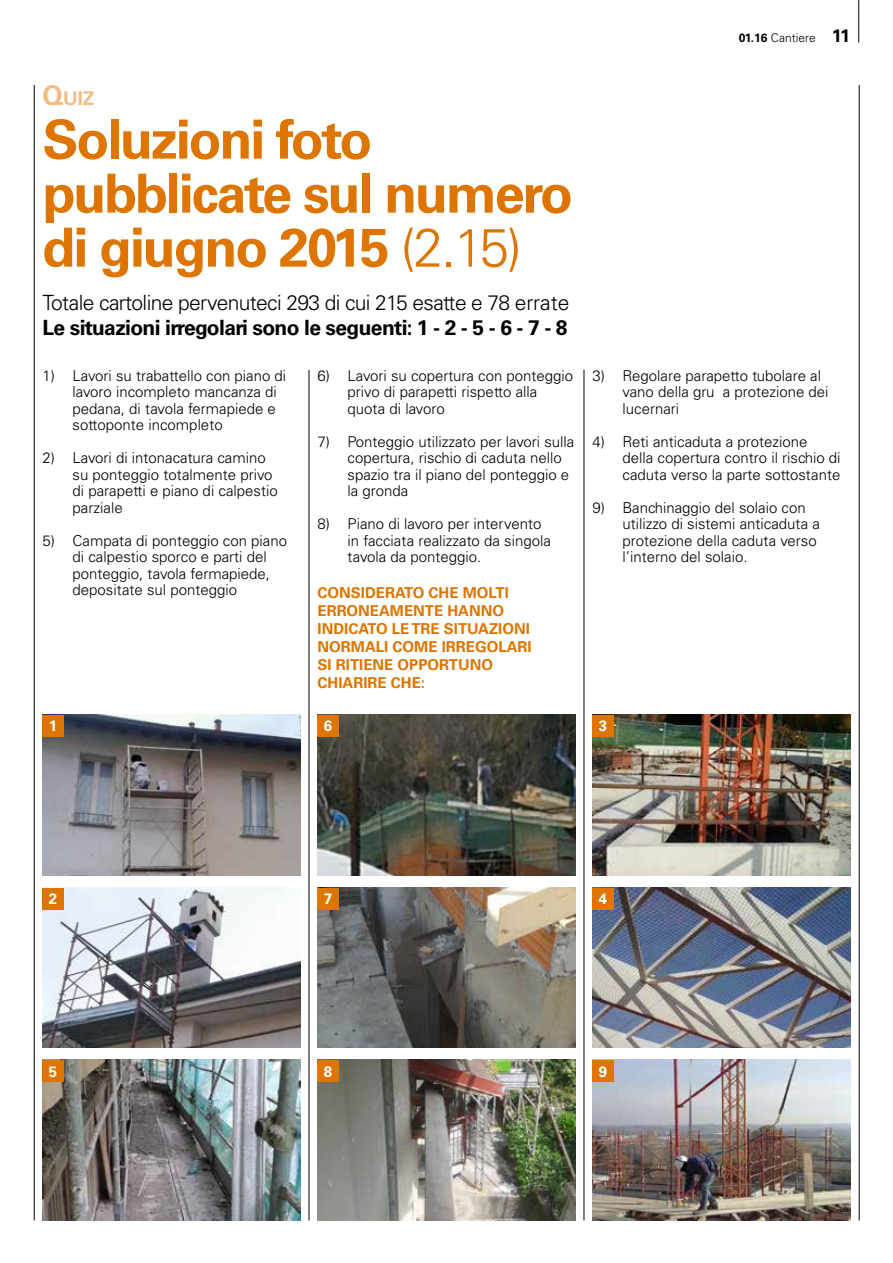
<style>
.page{position:relative;width:893px;height:1263px;background:#fff}
.page>*{position:absolute;margin:0;border:0;box-sizing:border-box;transform-origin:0 0}
.t1{font:700 54px/54px "Univers LT Std";letter-spacing:-.04em;color:#dd7500}
.t2{font:300 21px "Univers LT Std";letter-spacing:-.03em;color:#000}
.t3{font:700 21px "Univers LT Std";letter-spacing:-.03em;color:#000}
.t4{font:700 18.9px "Univers LT Std";color:#f1bb85}
.t5{font:300 15px/16.5px "Univers LT Std";color:#000}
.t6{font:700 15px/18px "Univers LT Std";color:#dd7500}
.t7{font:700 15px "Univers LT Std";color:#fff}
.t8{font:300 12px "Univers LT Std";color:#000}
.s1{font-size:27px}
.s2{font-weight:300}
.s3{font-weight:700}
.s4{font-weight:700;font-size:18px}
</style>
<div class="page">
<hr style="left:858px;top:0;width:1px;height:43px;background:#000">
<img style="left:592px;top:887px;width:258px;height:161px">
<img style="left:592px;top:714px;width:258px;height:161px">
<img style="left:592px;top:1060px;width:258px;height:160px">
<img style="left:317px;top:887px;width:258px;height:161px">
<img style="left:317px;top:714px;width:258px;height:161px">
<img style="left:317px;top:1060px;width:258px;height:160px">
<img style="left:43px;top:1060px;width:257px;height:160px">
<img style="left:43px;top:714px;width:257px;height:161px">
<img style="left:43px;top:887px;width:258px;height:161px">
<hr style="left:34px;top:85px;width:1px;height:1135px;background:#000">
<hr style="left:859px;top:85px;width:1px;height:1135px;background:#000">
<hr style="left:309px;top:370px;width:1px;height:850px;background:#000">
<hr style="left:584px;top:370px;width:1px;height:850px;background:#000">
<div style="left:317px;top:1060px;width:22px;height:22px;background:#dd7500"></div>
<div style="left:592px;top:1060px;width:22px;height:22px;background:#dd7500"></div>
<div style="left:43px;top:1060px;width:21px;height:22px;background:#dd7500"></div>
<div style="left:317px;top:888px;width:22px;height:21px;background:#dd7500"></div>
<div style="left:592px;top:888px;width:22px;height:21px;background:#dd7500"></div>
<div style="left:43px;top:888px;width:21px;height:21px;background:#dd7500"></div>
<div style="left:317px;top:715px;width:22px;height:21px;background:#dd7500"></div>
<div style="left:592px;top:715px;width:22px;height:21px;background:#dd7500"></div>
<div style="left:43px;top:715px;width:21px;height:21px;background:#dd7500"></div>
<p class="t4" style="left:43px;top:87px;width:53px"><span class="s1">Q</span>uiz</p>
<h1 class="t1" style="left:43px;top:113px;width:532px">Soluzioni foto pubblicate sul numero di giugno 2015 <span class="s2">(2.15)</span></h1>
<h2 class="t2" style="left:43px;top:290px;width:528px">Totale cartoline pervenuteci 293 di cui 215 esatte e 78 errate</h2>
<h2 class="t3" style="left:43px;top:315px;width:527px">Le situazioni irregolari sono le seguenti: 1 - 2 - 5 - 6 - 7 - 8</h2>
<p class="t5" style="left:73px;top:367px;width:215px;text-indent:-30px">1) Lavori su trabattello con piano di lavoro incompleto mancanza di pedana, di tavola fermapiede e sottoponte incompleto</p>
<p class="t5" style="left:73px;top:450px;width:207px;text-indent:-30px">2) Lavori di intonacatura camino su ponteggio totalmente privo di parapetti e piano di calpestio parziale</p>
<p class="t5" style="left:73px;top:532px;width:216px;text-indent:-30px">5) Campata di ponteggio con piano di calpestio sporco e parti del ponteggio, tavola fermapiede, depositate sul ponteggio</p>
<p class="t5" style="left:347px;top:367px;width:227px;text-indent:-30px">6) Lavori su copertura con ponteggio privo di parapetti rispetto alla quota di lavoro</p>
<p class="t5" style="left:347px;top:433px;width:228px;text-indent:-30px">7) Ponteggio utilizzato per lavori sulla copertura, rischio di caduta nello spazio tra il piano del ponteggio e la gronda</p>
<p class="t5" style="left:347px;top:516px;width:205px;text-indent:-30px">8) Piano di lavoro per intervento in facciata realizzato da singola tavola da ponteggio.</p>
<p class="t6" style="left:317px;top:584px;width:216px">CONSIDERATO CHE MOLTI<br>ERRONEAMENTE HANNO<br>INDICATO LE TRE SITUAZIONI<br>NORMALI COME IRREGOLARI<br>SI RITIENE OPPORTUNO<br>CHIARIRE CHE:</p>
<p class="t8" style="left:739px;top:30px;width:113px"><span class="s3">01.16</span> Cantiere <span class="s4">11</span></p>
<p class="t5" style="left:622px;top:367px;width:208px;text-indent:-30px">3) Regolare parapetto tubolare al vano della gru a protezione dei lucernari</p>
<p class="t5" style="left:622px;top:433px;width:220px;text-indent:-30px">4) Reti anticaduta a protezione della copertura contro il rischio di caduta verso la parte sottostante</p>
<p class="t5" style="left:622px;top:499px;width:199px;text-indent:-30px">9) Banchinaggio del solaio con utilizzo di sistemi anticaduta a protezione della caduta verso l’interno del solaio.</p>
<p class="t7" style="left:49px;top:717px;width:10px">1</p>
<p class="t7" style="left:324px;top:717px;width:10px">6</p>
<p class="t7" style="left:599px;top:717px;width:10px">3</p>
<p class="t7" style="left:49px;top:890px;width:10px">2</p>
<p class="t7" style="left:324px;top:890px;width:10px">7</p>
<p class="t7" style="left:599px;top:890px;width:10px">4</p>
<p class="t7" style="left:49px;top:1062px;width:10px">5</p>
<p class="t7" style="left:324px;top:1062px;width:10px">8</p>
<p class="t7" style="left:599px;top:1062px;width:10px">9</p>
</div>
